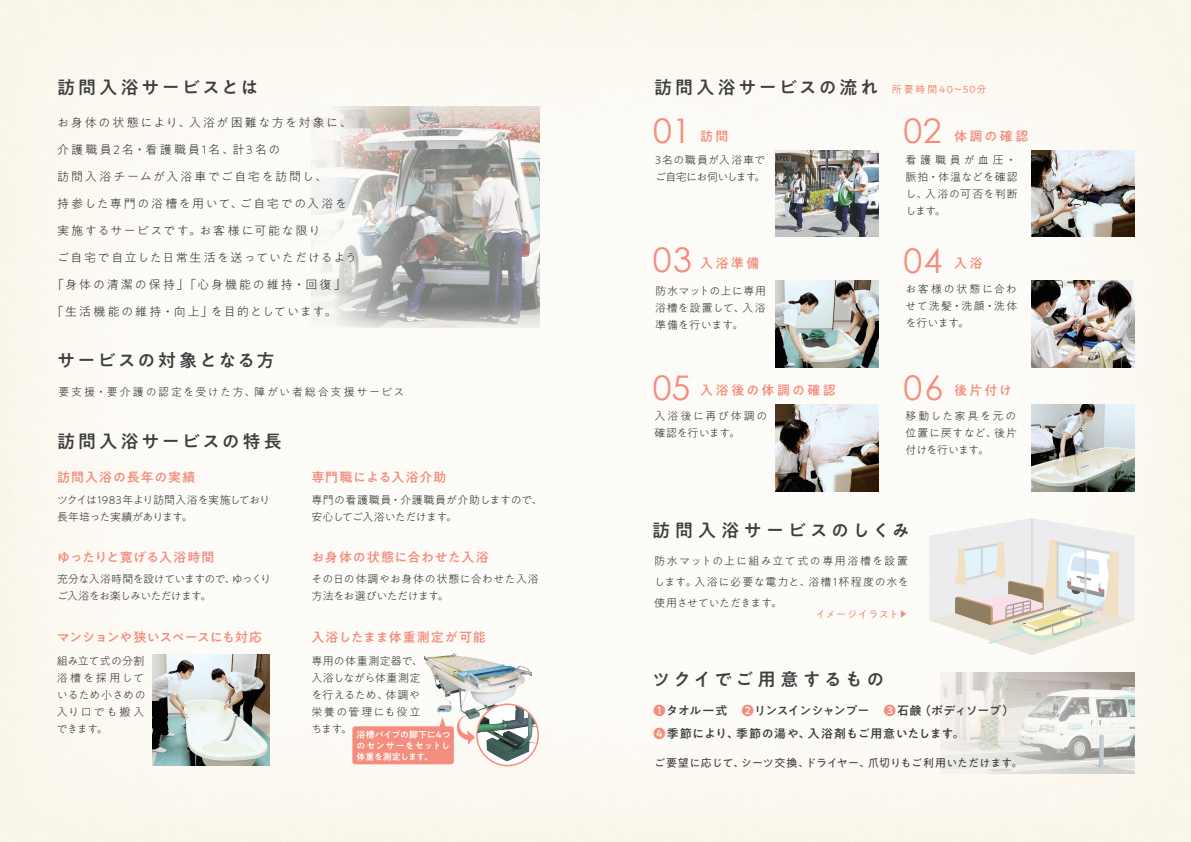
<style>
.page{position:relative;width:1191px;height:842px;background:#fdfbf6}
.page>*{position:absolute;margin:0;border:0;box-sizing:border-box;transform-origin:0 0}
.t1{font:34px "Century Gothic";letter-spacing:.025em;color:#f48d7d}
.t2{font:500 18px "PA1 Gothic Std";letter-spacing:.155em;color:#3e3e3f}
.t3{font:500 18px "PA1 Gothic Std";letter-spacing:.225em;color:#3e3e3f}
.t4{font:500 18px "PA1 Gothic Std";letter-spacing:.1em;color:#3e3e3f}
.t5{font:500 13px "PA1 Gothic Std";letter-spacing:.065em;color:#f48d7d}
.t6{font:500 13px "PA1 Gothic Std";letter-spacing:-.01em;color:#f48d7d}
.t7{font:500 13px "PA1 Gothic Std";letter-spacing:.005em;color:#f48d7d}
.t8{font:500 13px "PA1 Gothic Std";letter-spacing:.18em;color:#f48d7d}
.t9{font:300 12px "PA1 Gothic Std";letter-spacing:.14em;color:#3e3e3f}
.t10{font:500 12px/23px "PA1 Gothic Std";letter-spacing:.01em;color:#3e3e3f}
.t11{font:300 12px "PA1 Gothic Std";letter-spacing:.17em;color:#3e3e3f}
.t12{font:300 12px "PA1 Gothic Std";letter-spacing:.095em;color:#3e3e3f}
.t13{font:300 11px/17px "PA1 Gothic Std";letter-spacing:.025em;color:#3e3e3f;text-align:justify}
.t14{font:300 11px/17px "PA1 Gothic Std";letter-spacing:-.065em;color:#3e3e3f}
.t15{font:300 11px/17px "PA1 Gothic Std";letter-spacing:-.035em;color:#3e3e3f}
.t16{font:300 11px/17px "PA1 Gothic Std";letter-spacing:-.01em;color:#3e3e3f}
.t17{font:11px "PA1 Gothic Std";letter-spacing:.01em;color:#3e3e3f}
.t18{font:300 11px "PA1 Gothic Std";letter-spacing:.155em;color:#3e3e3f}
.t19{font:300 11px/17px "PA1 Gothic Std";letter-spacing:-.015em;color:#3e3e3f}
.t20{font:300 11px/17px "PA1 Gothic Std";letter-spacing:.125em;color:#3e3e3f}
.t21{font:10px "PA1 Gothic Std";letter-spacing:.175em;color:#f48d7d}
.t22{font:10px "PA1 Gothic Std";letter-spacing:.04em;color:#f48d7d}
.t23{font:500 9px/11px "PA1 Gothic Std";color:#fff;text-align:justify}
.s1{font-family:"Koz Go Pr 6 N";font-size:8px}
.s2{color:#f48d7d}
</style>
<div class="page">
<img style="left:312px;top:106px;width:227px;height:221px">
<img style="left:775px;top:150px;width:104px;height:87px">
<img style="left:775px;top:280px;width:104px;height:87px">
<img style="left:775px;top:405px;width:104px;height:86px">
<img style="left:1031px;top:150px;width:103px;height:87px">
<img style="left:1031px;top:280px;width:103px;height:87px">
<img style="left:1031px;top:405px;width:103px;height:86px">
<img style="left:941px;top:672px;width:193px;height:102px">
<img style="left:152px;top:655px;width:117px;height:110px">
<svg style="left:457px;top:715px;width:18px;height:30px"></svg>
<img style="left:424px;top:653px;width:30px;height:17px">
<svg style="left:477px;top:704px;width:61px;height:61px"></svg>
<img style="left:477px;top:708px;width:39px;height:50px">
<div style="left:476px;top:703px;width:63px;height:63px;border:2px solid #f48d7d;border-radius:50%"></div>
<div style="left:352px;top:726px;width:102px;height:38px;background:#f48d7d;border-radius:3px"></div>
<svg style="left:438px;top:717px;width:9px;height:10px"></svg>
<svg style="left:929px;top:518px;width:205px;height:137px"></svg>
<h2 class="t2" style="left:57px;top:77px;width:203px">訪問入浴サービスとは</h2>
<p class="t9" style="left:57px;top:116px;width:296px">お身体の状態により、入浴が困難な方を対象に、</p>
<p class="t11" style="left:57px;top:143px;width:225px">介護職員2名・看護職員1名、計3名の</p>
<p class="t9" style="left:57px;top:170px;width:272px">訪問入浴チームが入浴車でご自宅を訪問し、</p>
<p class="t9" style="left:57px;top:197px;width:292px">持参した専門の浴槽を用いて、ご自宅での入浴を</p>
<p class="t9" style="left:57px;top:224px;width:265px">実施するサービスです。お客様に可能な限り</p>
<p class="t12" style="left:57px;top:251px;width:301px">ご自宅で自立した日常生活を送っていただけるよう</p>
<p class="t11" style="left:52px;top:278px;width:295px">「身体の清潔の保持」「心身機能の維持・回復」</p>
<p class="t9" style="left:52px;top:305px;width:286px">「生活機能の維持・向上」を目的としています。</p>
<h2 class="t4" style="left:57px;top:349px;width:219px">サービスの対象となる方</h2>
<p class="t18" style="left:58px;top:386px;width:347px">要支援・要介護の認定を受けた方、障がい者総合支援サービス</p>
<h2 class="t2" style="left:57px;top:431px;width:226px">訪問入浴サービスの特長</h2>
<p class="t5" style="left:57px;top:470px;width:140px">訪問入浴の長年の実績</p>
<p class="t15" style="left:57px;top:492px;width:215px">ツクイは1983年より訪問入浴を実施しており長年培った実績があります。</p>
<p class="t7" style="left:57px;top:549px;width:159px">ゆったりと寛げる入浴時間</p>
<p class="t14" style="left:57px;top:571px;width:215px">充分な入浴時間を設けていますので、ゆっくりご入浴をお楽しみいただけます。</p>
<p class="t6" style="left:57px;top:629px;width:207px">マンションや狭いスペースにも対応</p>
<p class="t13" style="left:57px;top:652px;width:91px;text-align:left">組み立て式の分割浴槽を採用しているため小さめの入り口でも搬入できます。</p>
<p class="t5" style="left:311px;top:470px;width:137px">専門職による入浴介助</p>
<p class="t16" style="left:311px;top:492px;width:233px">専門の看護職員・介護職員が介助しますので、安心してご入浴いただけます。</p>
<p class="t5" style="left:311px;top:549px;width:179px">お身体の状態に合わせた入浴</p>
<p class="t13" style="left:311px;top:571px;width:229px">その日の体調やお身体の状態に合わせた入浴方法をお選びいただけます。</p>
<p class="t5" style="left:311px;top:629px;width:176px">入浴したまま体重測定が可能</p>
<p class="t13" style="left:311px;top:652px;width:113px;text-align:left">専用の体重測定器で、入浴しながら体重測定を行えるため、体調や栄養の管理にも役立ちます。</p>
<p class="t23" style="left:356px;top:730px;width:96px">浴槽パイプの脚下に4つのセンサーをセットし体重を測定します。</p>
<h2 class="t2" style="left:654px;top:77px;width:226px">訪問入浴サービスの流れ</h2>
<h1 class="t1" style="left:653px;top:107px;width:40px">01</h1>
<h1 class="t1" style="left:903px;top:107px;width:40px">02</h1>
<p class="t21" style="left:892px;top:83px;width:96px">所要時間40～50分</p>
<p class="t5" style="left:954px;top:128px;width:76px">体調の確認</p>
<p class="t13" style="left:905px;top:152px;width:114px">看護職員が血圧・脈拍・体温などを確認し、入浴の可否を判断します。</p>
<p class="t5" style="left:700px;top:128px;width:30px">訪問</p>
<p class="t19" style="left:655px;top:152px;width:112px">3名の職員が入浴車でご自宅にお伺いします。</p>
<h1 class="t1" style="left:653px;top:236px;width:40px">03</h1>
<h1 class="t1" style="left:903px;top:237px;width:40px">04</h1>
<p class="t5" style="left:700px;top:256px;width:61px">入浴準備</p>
<p class="t5" style="left:954px;top:255px;width:30px">入浴</p>
<p class="t13" style="left:905px;top:281px;width:113px">お客様の状態に合わせて洗髪・洗顔・洗体を行います。</p>
<p class="t13" style="left:655px;top:283px;width:112px">防水マットの上に専用浴槽を設置して、入浴準備を行います。</p>
<h1 class="t1" style="left:653px;top:364px;width:39px">05</h1>
<h1 class="t1" style="left:903px;top:364px;width:41px">06</h1>
<p class="t8" style="left:700px;top:382px;width:137px">入浴後の体調の確認</p>
<p class="t20" style="left:654px;top:408px;width:114px">入浴後に再び体調の確認を行います。</p>
<p class="t5" style="left:954px;top:382px;width:60px">後片付け</p>
<p class="t13" style="left:905px;top:408px;width:113px">移動した家具を元の位置に戻すなど、後片付けを行います。</p>
<h2 class="t3" style="left:652px;top:519px;width:259px">訪問入浴サービスのしくみ</h2>
<p class="t13" style="left:654px;top:551px;width:256px;line-height:21px">防水マットの上に組み立て式の専用浴槽を設置します。入浴に必要な電力と、浴槽1杯程度の水を使用させていただきます。</p>
<p class="t22" style="left:816px;top:608px;width:93px">イメージイラスト<span class="s1">▶</span></p>
<h2 class="t2" style="left:652px;top:669px;width:234px">ツクイでご用意するもの</h2>
<p class="t10" style="left:653px;top:700px;width:362px"><span class="s2">❶</span>タオル一式　<span class="s2">❷</span>リンスインシャンプー　<span class="s2">❸</span>石鹸（ボディソープ）<br><span class="s2">❹</span>季節により、季節の湯や、入浴剤もご用意いたします。</p>
<p class="t17" style="left:654px;top:756px;width:370px">ご要望に応じて、シーツ交換、ドライヤー、爪切りもご利用いただけます。</p>
</div>
